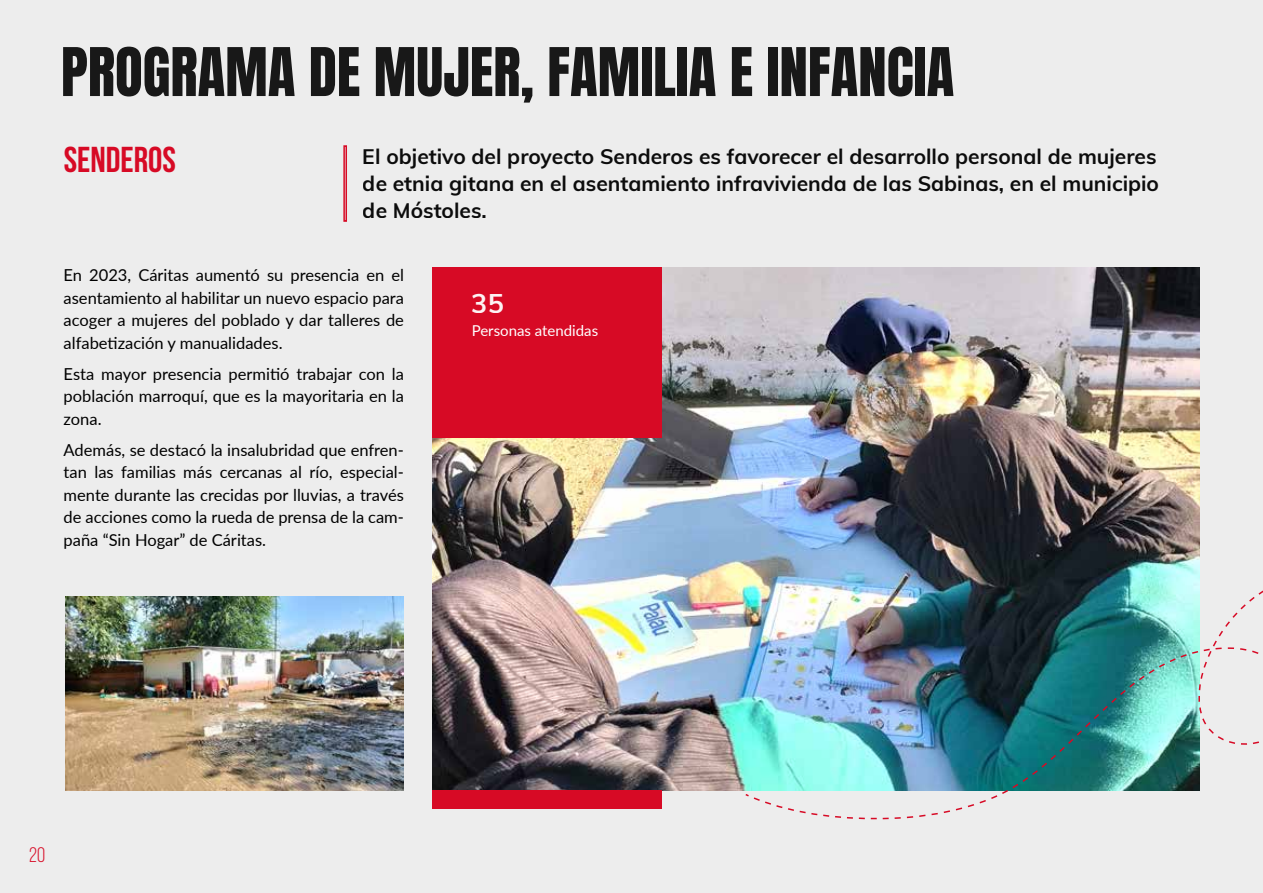
<style>
.page{position:relative;width:1263px;height:893px;background:#ededed}
.page>*{position:absolute;margin:0;border:0;box-sizing:border-box;transform-origin:0 0}
.t1{font:57px "Anton";color:#000}
.t2{font:700 36px "Bebas Neue";color:#d70a25}
.t3{font:700 27px "Muli";color:#fff}
.t4{font:700 21px/27px "Muli";color:#000}
.t5{font:21px "Bebas Neue";color:#d70a25}
.t6{font:16.5px/22.5px "Lato";color:#000;text-align:justify}
.t7{font:15px "Lato";color:#fff}
</style>
<div class="page">
<img style="left:432px;top:268px;width:767px;height:523px">
<img style="left:65px;top:596px;width:339px;height:195px">
<img style="left:744px;top:583px;width:519px;height:237px">
<div style="left:343px;top:145px;width:4px;height:77px;border:2px solid #d70a25"></div>
<div style="left:432px;top:791px;width:230px;height:18px;background:#d70a25"></div>
<div style="left:432px;top:268px;width:230px;height:170px;background:#d70a25"></div>
<h1 class="t1" style="left:61px;top:43px;width:895px">PROGRAMA DE MUJER, FAMILIA E INFANCIA</h1>
<h2 class="t2" style="left:64px;top:139px;width:114px">SENDEROS</h2>
<p class="t4" style="left:363px;top:141px;width:798px">El objetivo del proyecto Senderos es favorecer el desarrollo personal de mujeres de etnia gitana en el asentamiento infravivienda de las Sabinas, en el municipio de Móstoles.</p>
<p class="t6" style="left:64px;top:263px;width:342px">En 2023, Cáritas aumentó su presencia en el asentamiento al habilitar un nuevo espacio para acoger a mujeres del poblado y dar talleres de alfabetización y manualidades.</p>
<p class="t6" style="left:64px;top:362px;width:342px">Esta mayor presencia permitió trabajar con la población marroquí, que es la mayoritaria en la zona.</p>
<p class="t6" style="left:64px;top:438px;width:342px">Además, se destacó la insalubridad que enfren&shy;tan las familias más cercanas al río, especial&shy;mente durante las crecidas por lluvias, a través de acciones como la rueda de prensa de la cam&shy;paña “Sin Hogar” de Cáritas.</p>
<h3 class="t3" style="left:472px;top:283px;width:34px">35</h3>
<p class="t7" style="left:472px;top:320px;width:128px">Personas atendidas</p>
<p class="t5" style="left:29px;top:843px;width:17px">20</p>
</div>
